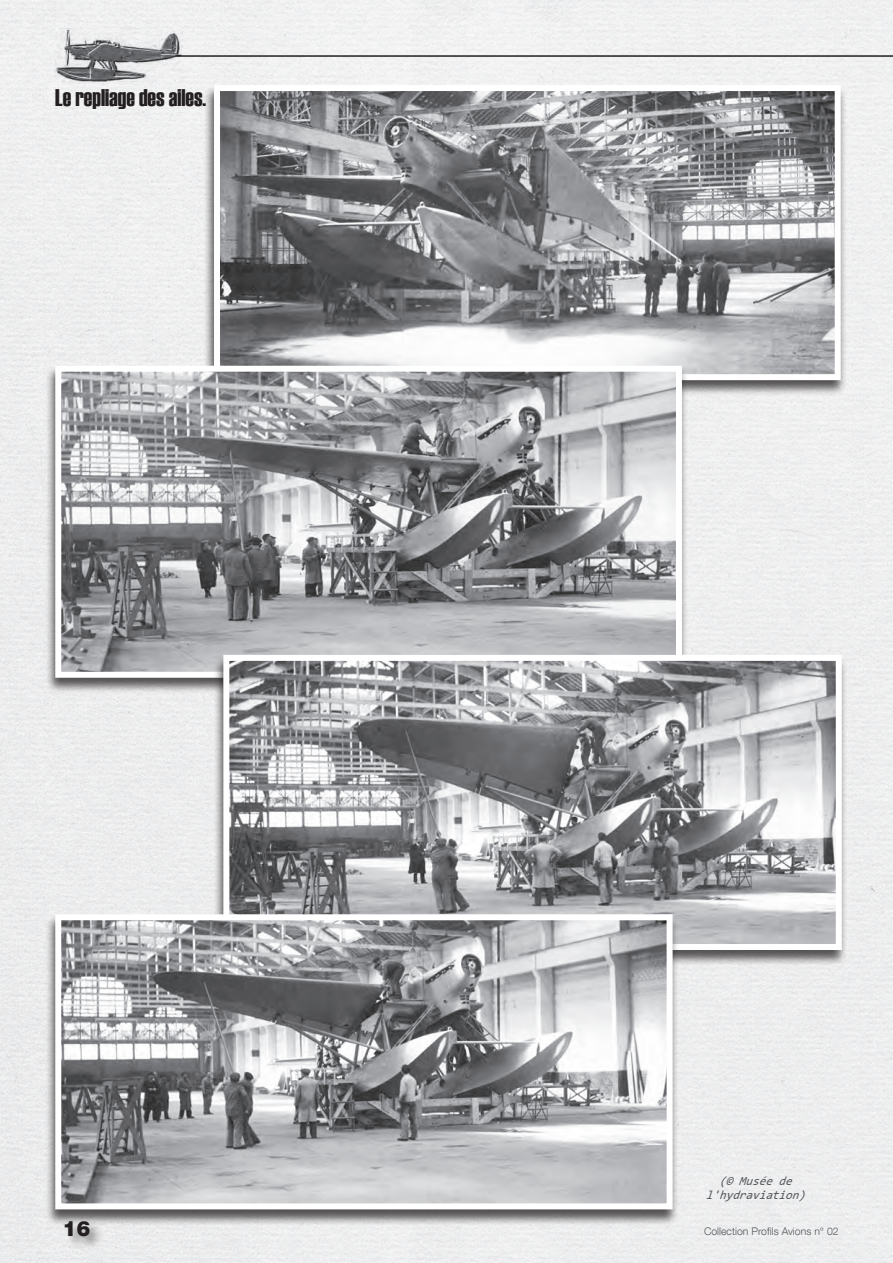
<style>
.page{position:relative;width:893px;height:1263px;background:#eeeeef}
.page>*{position:absolute;margin:0;border:0;box-sizing:border-box;transform-origin:0 0}
.t1{font:24px "Haettenschweiler";color:#231f20}
.t2{font:900 21px "Helvetica Neue LT Com";color:#231f20}
.t3{font:italic 12px/14.4px "Tahoma";color:#57585a;text-align:center}
.t4{font:300 10.5px "Helvetica Neue LT Com";color:#57585a}
</style>
<div class="page">
<div style="left:204px;top:85px;width:643px;height:312px;background:#231f20;opacity:.75"></div>
<img style="left:221px;top:92px;width:613px;height:281px">
<div style="left:214px;top:85px;width:627px;height:295px;border:6px solid #fff"></div>
<div style="left:45px;top:366px;width:643px;height:328px;background:#231f20;opacity:.75"></div>
<img style="left:62px;top:373px;width:613px;height:298px">
<div style="left:55px;top:366px;width:627px;height:312px;border:6px solid #fff"></div>
<div style="left:213px;top:655px;width:634px;height:311px;background:#231f20;opacity:.75"></div>
<img style="left:230px;top:662px;width:605px;height:281px">
<div style="left:223px;top:655px;width:619px;height:295px;border:6px solid #fff"></div>
<div style="left:45px;top:914px;width:633px;height:312px;background:#231f20;opacity:.75"></div>
<img style="left:62px;top:921px;width:604px;height:281px">
<div style="left:55px;top:914px;width:618px;height:295px;border:6px solid #fff"></div>
<img style="left:55px;top:29px;width:128px;height:53px">
<hr style="left:176px;top:55px;width:717px;height:2px;background:#231f20">
<div style="left:63px;top:1220px;width:41px;height:30px;background:#231f20;opacity:.5"></div>
<h1 class="t1" style="left:55px;top:81px;width:152px">Le repliage des ailes.</h1>
<p class="t3" style="left:707px;top:1173px;width:101px">(© Musée de l’hydraviation)</p>
<h2 class="t2" style="left:63px;top:1216px;width:30px">16</h2>
<p class="t4" style="left:704px;top:1225px;width:136px">Collection Profils Avions n° 02</p>
</div>
